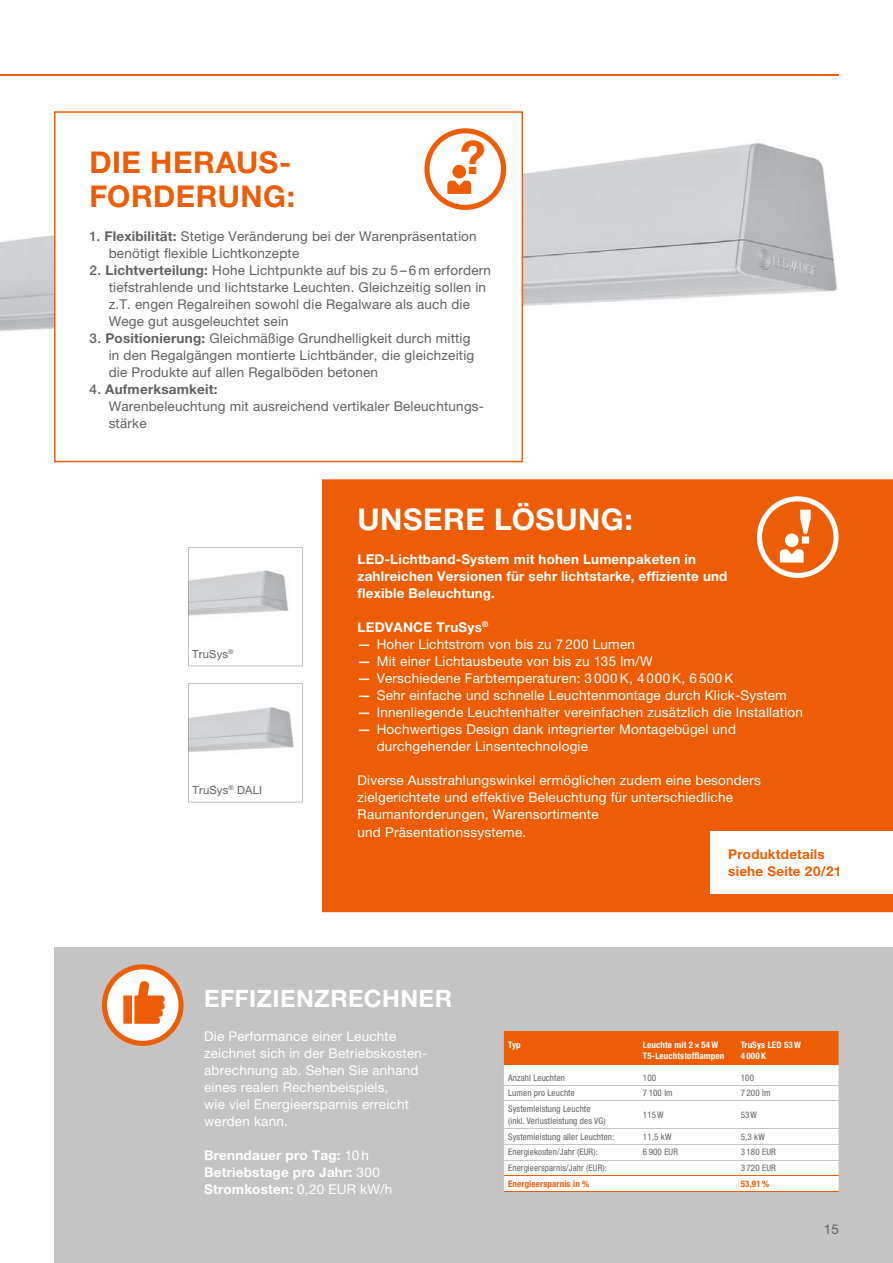
<style>
.page{position:relative;width:893px;height:1263px;background:#fff}
.page>*{position:absolute;margin:0;border:0;box-sizing:border-box;transform-origin:0 0}
.t1{font:700 46.05px "Helvetica Neue LT Pro";color:#ed5d05}
.t2{font:700 30px/34px "Helvetica Neue LT Pro";letter-spacing:.015em;color:#ed5d05}
.t3{font:700 30px "Helvetica Neue LT Pro";letter-spacing:.015em;color:#fff}
.t4{font:700 24px "Helvetica Neue LT Pro";letter-spacing:.015em;color:#fff}
.t5{font:13.5px/17px "Helvetica Neue LT Pro";letter-spacing:.015em;color:#fff}
.t6{font:13.5px/17px "Helvetica Neue LT Pro";letter-spacing:.015em;color:#606060}
.t7{font:700 13.5px/17px "Helvetica Neue LT Pro";letter-spacing:.015em;color:#fff}
.t8{font:700 13.5px/17px "Helvetica Neue LT Pro";letter-spacing:.015em;color:#ed5d05}
.t9{font:11.25px "Helvetica Neue LT Pro";letter-spacing:.015em;color:#606060}
.t10{font:condensed 9px/11.6px "Helvetica Neue LT Pro";letter-spacing:.015em;color:#606060}
.t11{font:700 condensed 9px/11.6px "Helvetica Neue LT Pro";letter-spacing:.015em;color:#fff}
.t12{font:700 condensed 9px "Helvetica Neue LT Pro";letter-spacing:.015em;color:#ed5d05}
.s1{font-weight:500}
.s2{font-weight:700}
.s3{font-weight:400}
</style>
<div class="page">
<div style="left:54px;top:947px;width:839px;height:315px;background:#c4c4c5"></div>
<img style="left:0;top:111px;width:837px;height:352px">
<hr style="left:0;top:74px;width:839px;height:2px;background:#ed5d05">
<svg style="left:54px;top:111px;width:469px;height:351px"></svg>
<div style="left:322px;top:479px;width:571px;height:433px;background:#ed5d05"></div>
<svg style="left:424px;top:128px;width:82px;height:82px"></svg>
<svg style="left:757px;top:496px;width:81px;height:82px"></svg>
<svg style="left:102px;top:964px;width:82px;height:82px"></svg>
<svg style="left:504px;top:1031px;width:334px;height:160px;background:#fadac7"></svg>
<hr style="left:504px;top:1085px;width:334px;height:1px;background:#c4c4c5">
<hr style="left:504px;top:1101px;width:334px;height:1px;background:#c4c4c5">
<hr style="left:504px;top:1128px;width:334px;height:1px;background:#c4c4c5">
<hr style="left:504px;top:1144px;width:334px;height:1px;background:#c4c4c5">
<hr style="left:504px;top:1160px;width:334px;height:1px;background:#c4c4c5">
<hr style="left:504px;top:1175px;width:334px;height:1px;background:#ed5d05">
<hr style="left:504px;top:1191px;width:334px;height:1px;background:#ed5d05">
<svg style="left:188px;top:684px;width:115px;height:118px"></svg>
<svg style="left:188px;top:547px;width:115px;height:119px"></svg>
<div style="left:710px;top:831px;width:183px;height:63px;background:#fff"></div>
<h1 class="t1" style="left:460px;top:142px;width:27px">?</h1>
<h2 class="t2" style="left:90px;top:148px;width:207px">DIE HERAUS-<br>FORDERUNG:</h2>
<p class="t6" style="left:109px;top:229px;width:370px;text-indent:-19px"><span class="s1">1.</span> <span class="s2">Flexibilität:</span> Stetige Veränderung bei der Waren präsentation benötigt flexible Lichtkonzepte</p>
<p class="t6" style="left:109px;top:263px;width:384px;text-indent:-19px"><span class="s1">2.</span> <span class="s2">Lichtverteilung:</span> Hohe Lichtpunkte auf bis zu 5 – 6 m erfordern tiefstrahlende und lichtstarke Leuchten. Gleichzeitig sollen in z.T. engen Regalreihen sowohl die Regalware als auch die Wege gut ausgeleuchtet sein</p>
<p class="t6" style="left:109px;top:331px;width:367px;text-indent:-19px"><span class="s1">3.</span> <span class="s2">Positionierung:</span> Gleichmäßige Grundhelligkeit durch mittig in den Regalgängen montierte Lichtbänder, die gleichzeitig die Produkte auf allen Regalböden betonen</p>
<p class="t6" style="left:109px;top:382px;width:377px;text-indent:-19px"><span class="s1">4.</span> <span class="s2">Aufmerksamkeit:<br></span>Warenbeleuchtung mit ausreichend vertikaler Beleuchtungs&shy;stärke</p>
<p class="t9" style="left:192px;top:650px;width:43px">TruSys<sup>®</sup></p>
<p class="t9" style="left:192px;top:786px;width:71px">TruSys<sup>®</sup> DALI</p>
<h2 class="t3" style="left:358px;top:509px;width:277px">UNSERE LÖSUNG:</h2>
<p class="t7" style="left:358px;top:552px;width:371px">LED-Lichtband-System mit hohen Lumenpaketen in zahlreichen Versionen für sehr lichtstarke, effiziente und flexible Beleuchtung.</p>
<p class="t7" style="left:358px;top:620px;width:132px">LEDVANCE TruSys<sup>®</sup></p>
<p class="t5" style="left:358px;top:637px;width:279px"><span class="s1">—</span> Hoher Lichtstrom von bis zu 7 200 Lumen</p>
<p class="t5" style="left:358px;top:654px;width:296px"><span class="s1">—</span> Mit einer Lichtausbeute von bis zu 135 lm/W</p>
<p class="t5" style="left:358px;top:671px;width:377px"><span class="s1">—</span> Verschiedene Farbtemperaturen: 3 000 K, 4 000 K, 6 500 K</p>
<p class="t5" style="left:358px;top:688px;width:431px"><span class="s1">—</span> Sehr einfache und schnelle Leuchtenmontage durch Klick-System</p>
<p class="t5" style="left:358px;top:705px;width:447px"><span class="s1">—</span> Innenliegende Leuchtenhalter vereinfachen zusätzlich die Installation</p>
<p class="t5" style="left:377px;top:722px;width:361px;text-indent:-19px"><span class="s1">—</span> Hochwertiges Design dank integrierter Montagebügel und durchgehender Linsentechnologie</p>
<p class="t5" style="left:358px;top:774px;width:405px">Diverse Ausstrahlungswinkel ermöglichen zudem eine besonders zielgerichtete und effektive Beleuchtung für unterschiedliche Raumanforderungen, Warensortimente<br>und Präsentationssysteme.</p>
<p class="t8" style="left:728px;top:847px;width:114px">Produktdetails siehe Seite 20/21</p>
<h3 class="t4" style="left:204px;top:989px;width:249px">EFFIZIENZRECHNER</h3>
<p class="t5" style="left:204px;top:1029px;width:225px">Die Performance einer Leuchte zeichnet sich in der Betriebskosten&shy;abrechnung ab. Sehen Sie anhand eines realen Rechen beispiels,<br>wie viel Energieersparnis erreicht werden kann.</p>
<p class="t7" style="left:204px;top:1148px;width:190px">Brenndauer pro Tag: <span class="s3">10 h<br></span>Betriebstage pro Jahr: <span class="s3">300<br></span>Stromkosten: <span class="s3">0,20 EUR kW/h</span></p>
<p class="t11" style="left:508px;top:1040px;width:14px">Typ</p>
<p class="t11" style="left:643px;top:1040px;width:83px">Leuchte mit 2 × 54 W<br>T5-Leuchtstofflampen</p>
<p class="t11" style="left:741px;top:1040px;width:62px">TruSys LED 53 W<br>4 000 K</p>
<p class="t10" style="left:508px;top:1072px;width:58px">Anzahl Leuchten</p>
<p class="t10" style="left:643px;top:1072px;width:15px">100</p>
<p class="t10" style="left:741px;top:1072px;width:15px">100</p>
<p class="t10" style="left:508px;top:1088px;width:68px">Lumen pro Leuchte</p>
<p class="t10" style="left:643px;top:1088px;width:31px">7 100 lm</p>
<p class="t10" style="left:741px;top:1088px;width:31px">7 200 lm</p>
<p class="t10" style="left:508px;top:1104px;width:99px">Systemleistung Leuchte (inkl. Verlustleistung des VG)</p>
<p class="t10" style="left:643px;top:1110px;width:22px">115 W</p>
<p class="t10" style="left:741px;top:1110px;width:18px">53 W</p>
<p class="t10" style="left:508px;top:1131px;width:108px">Systemleistung aller Leuchten:</p>
<p class="t10" style="left:643px;top:1131px;width:30px">11,5 kW</p>
<p class="t10" style="left:741px;top:1131px;width:26px">5,3 kW</p>
<p class="t10" style="left:508px;top:1147px;width:91px">Energiekosten/Jahr (EUR):</p>
<p class="t10" style="left:643px;top:1147px;width:37px">6 900 EUR</p>
<p class="t10" style="left:741px;top:1147px;width:37px">3 180 EUR</p>
<p class="t10" style="left:508px;top:1163px;width:100px">Energieersparnis/Jahr (EUR):</p>
<p class="t10" style="left:741px;top:1163px;width:37px">3 720 EUR</p>
<p class="t12" style="left:508px;top:1180px;width:83px">Energieersparnis in %</p>
<p class="t12" style="left:741px;top:1180px;width:30px">53,91 %</p>
<p class="t6" style="left:824px;top:1222px;width:17px">15</p>
</div>
